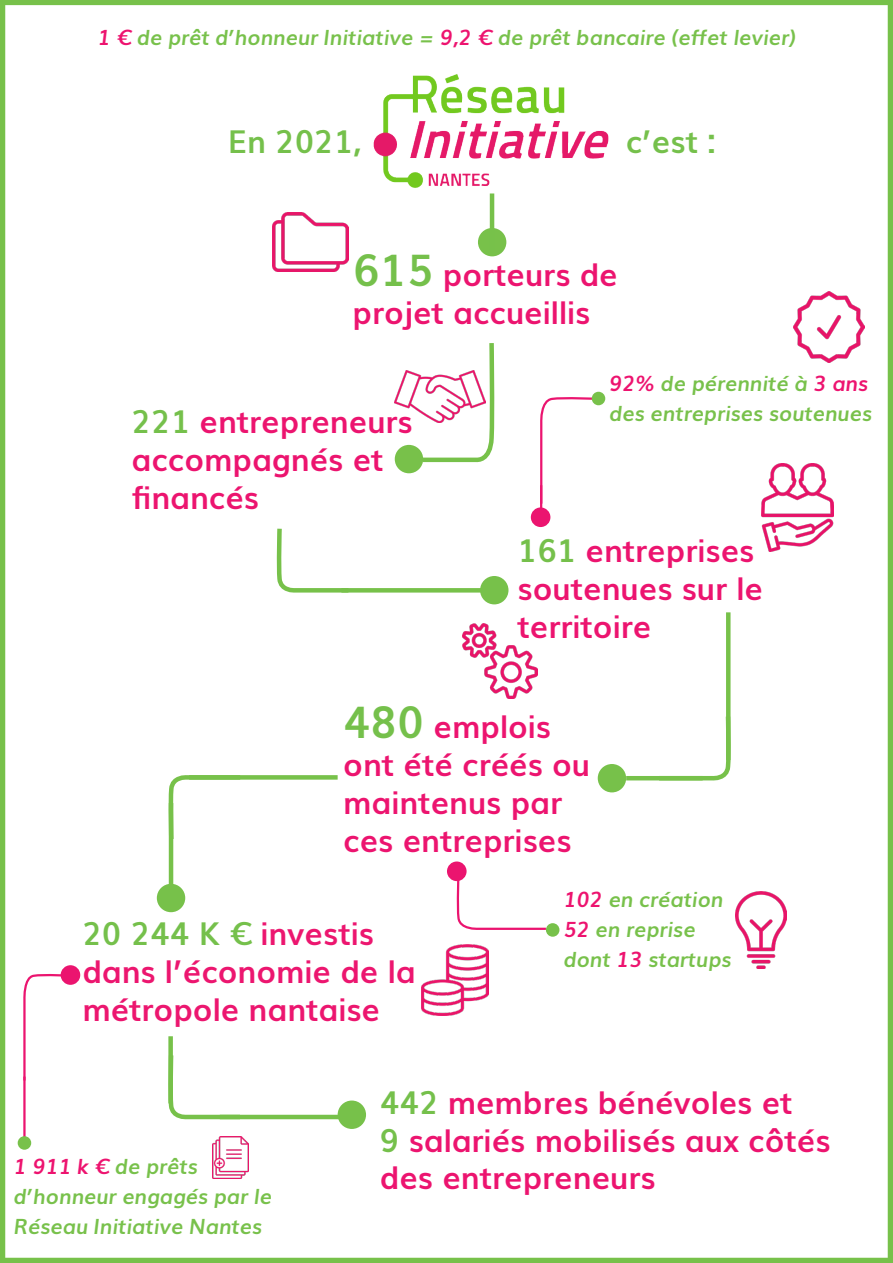
<style>
.page{position:relative;width:893px;height:1263px;background:#fff}
.page>*{position:absolute;margin:0;border:0;box-sizing:border-box;transform-origin:0 0}
.t1{font:700 31.5px/37.8px "Muli";color:#ec146f}
.t2{font:700 31.5px "Muli";color:#ec166f}
.t3{font:700 31.5px "Muli";color:#75c04b}
.t4{font:italic 700 21px/30px "Muli";color:#78c14b}
.s1{color:#ed136f}
.s2{font-size:43.5px;color:#75c04b}
.s3{color:#75c04b}
.s4{color:#78c14a}
</style>
<div class="page">
<div style="left:447px;top:861px;width:20px;height:20px;background:#eb146f;border-radius:50%"></div>
<div style="left:531px;top:507px;width:19px;height:20px;background:#eb146f;border-radius:50%"></div>
<div style="left:61px;top:965px;width:19px;height:20px;background:#eb146f;border-radius:50%"></div>
<div style="left:480px;top:576px;width:28px;height:28px;background:#77c14a;border-radius:50%"></div>
<div style="left:395px;top:445px;width:28px;height:28px;background:#78c14a;border-radius:50%"></div>
<div style="left:478px;top:228px;width:28px;height:28px;background:#78c14a;border-radius:50%"></div>
<div style="left:338px;top:1100px;width:28px;height:29px;background:#77c14a;border-radius:50%"></div>
<div style="left:598px;top:764px;width:28px;height:28px;background:#77c14a;border-radius:50%"></div>
<div style="left:157px;top:884px;width:28px;height:28px;background:#77c14a;border-radius:50%"></div>
<svg style="left:418px;top:343px;width:77px;height:121px"></svg>
<svg style="left:276px;top:528px;width:65px;height:65px"></svg>
<svg style="left:456px;top:869px;width:92px;height:61px"></svg>
<svg style="left:540px;top:395px;width:60px;height:111px"></svg>
<svg style="left:23px;top:971px;width:52px;height:105px"></svg>
<svg style="left:168px;top:1055px;width:76px;height:65px"></svg>
<svg style="left:655px;top:712px;width:76px;height:69px"></svg>
<svg style="left:168px;top:775px;width:21px;height:68px"></svg>
<hr style="left:220px;top:1115px;width:132px;height:4px;background:#77c14a">
<hr style="left:626px;top:776px;width:77px;height:4px;background:#77c14a">
<div style="left:341px;top:588px;width:141px;height:5px;background:#77c14a"></div>
<hr style="left:169px;top:803px;width:4px;height:82px;background:#77c14a">
<hr style="left:726px;top:612px;width:4px;height:148px;background:#77c14a">
<hr style="left:490px;top:193px;width:4px;height:57px;background:#77c14a">
<div style="left:0;top:0;width:5px;height:1263px;background:#77c14a"></div>
<div style="left:0;top:0;width:893px;height:5px;background:#77c14a"></div>
<div style="left:0;top:1258px;width:893px;height:5px;background:#77c14a"></div>
<div style="left:888px;top:0;width:5px;height:1263px;background:#77c14a"></div>
<div style="left:168px;top:1036px;width:5px;height:67px;background:#77c14a"></div>
<div style="left:189px;top:775px;width:149px;height:5px;background:#77c14a"></div>
<div style="left:546px;top:923px;width:13px;height:14px;background:#77c14a;border-radius:50%"></div>
<div style="left:592px;top:392px;width:13px;height:13px;background:#78c14a;border-radius:50%"></div>
<img style="left:736px;top:891px;width:51px;height:78px">
<img style="left:462px;top:623px;width:75px;height:75px">
<img style="left:422px;top:945px;width:67px;height:70px">
<img style="left:213px;top:1136px;width:35px;height:42px">
<img style="left:761px;top:463px;width:72px;height:88px">
<img style="left:273px;top:213px;width:75px;height:59px">
<img style="left:794px;top:292px;width:70px;height:70px">
<img style="left:395px;top:370px;width:90px;height:53px">
<img style="left:269px;top:5px;width:487px;height:183px">
<hr style="left:540px;top:485px;width:2px;height:30px;background:#eb146f">
<hr style="left:23px;top:1076px;width:3px;height:67px;background:#eb146f">
<div style="left:18px;top:1136px;width:13px;height:14px;background:#78c14a;border-radius:50%"></div>
<p class="t4" style="left:98px;top:21px;width:700px"><span class="s1">1 €</span> de prêt d’honneur Initiative = <span class="s1">9,2 €</span> de prêt bancaire (effet levier)</p>
<p class="t3" style="left:228px;top:116px;width:135px">En 2021,</p>
<p class="t3" style="left:626px;top:116px;width:92px">c’est :</p>
<p class="t1" style="left:352px;top:254px;width:267px"><span class="s2">615</span> porteurs de projet accueillis</p>
<p class="t1" style="left:132px;top:401px;width:283px"><span class="s3">221</span> entrepreneurs accompagnés et financés</p>
<p class="t4" style="left:609px;top:367px;width:264px"><span class="s1">92%</span> de pérennité à <span class="s1">3 ans </span>des entrep<span class="s4">ri</span>ses so<span class="s4">utenues</span></p>
<p class="t1" style="left:518px;top:530px;width:247px"><span class="s3">161</span> entreprises soutenues sur le territoire</p>
<p class="t1" style="left:343px;top:706px;width:248px"><span class="s2">480</span> emplois ont été créés ou maintenu<span class="s1">s</span> par ces entreprises</p>
<p class="t2" style="left:82px;top:908px;width:293px"><span class="s3">20 244 K €</span> investis</p>
<p class="t2" style="left:82px;top:946px;width:335px">dans l’économie de la</p>
<p class="t2" style="left:82px;top:984px;width:299px">métropole nantaise</p>
<p class="t4" style="left:564px;top:883px;width:161px"><span class="s1">102</span> en création</p>
<p class="t4" style="left:564px;top:913px;width:133px"><span class="s1">52</span> en reprise</p>
<p class="t4" style="left:564px;top:943px;width:169px">dont <span class="s1">13</span> startups</p>
<p class="t4" style="left:14px;top:1150px;width:185px"><span class="s1">1 911 k €</span> de prêts</p>
<p class="t4" style="left:14px;top:1180px;width:260px">d’honneur engagés par le</p>
<p class="t4" style="left:14px;top:1210px;width:250px">Réseau Initiative Nantes</p>
<p class="t1" style="left:380px;top:1081px;width:414px"><span class="s3">442</span> membres bénévoles et</p>
<p class="t1" style="left:380px;top:1119px;width:452px"><span class="s3">9</span> salariés mobilisés aux côtés</p>
<p class="t1" style="left:380px;top:1157px;width:277px">des entrepreneurs</p>
</div>
